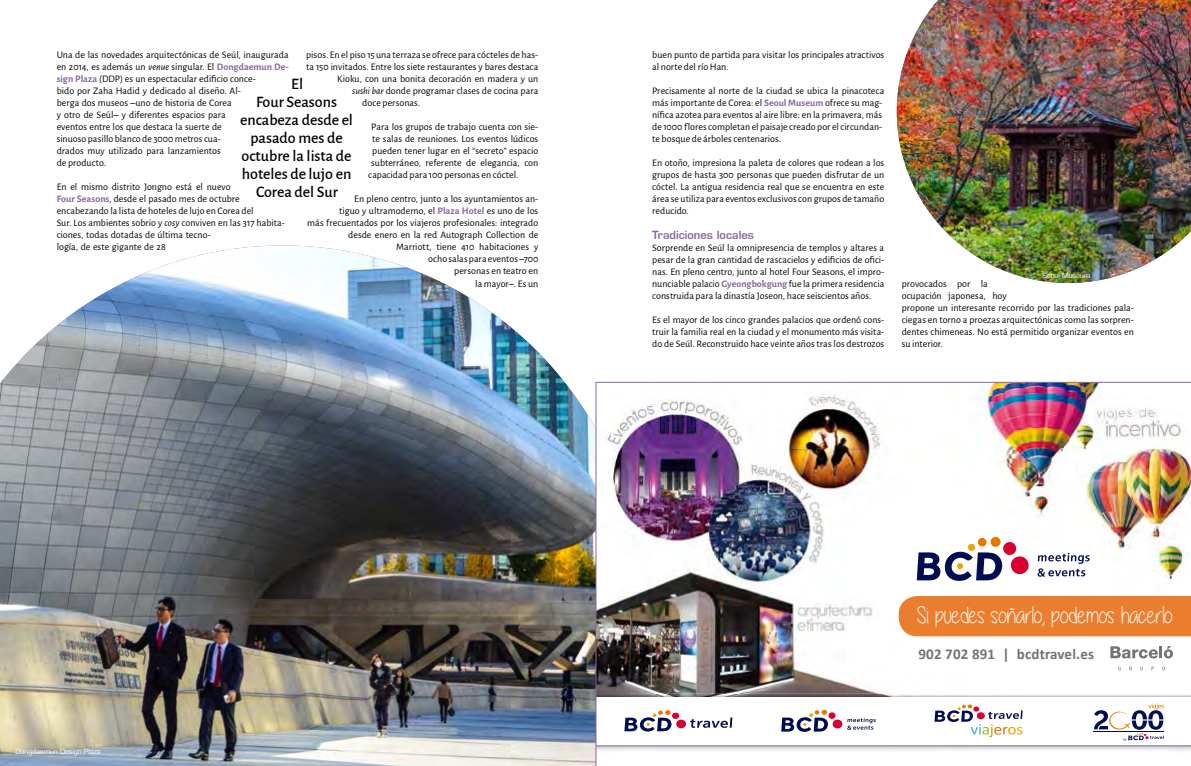
<style>
.page{position:relative;width:1191px;height:766px;background:#fff}
.page>*{position:absolute;margin:0;border:0;box-sizing:border-box;transform-origin:0 0}
.t1{font:24px "Alittlesunshine";color:#fff}
.t2{font:500 16px/18px "Alegreya Sans";color:#000;text-align:center}
.t3{font:700 15px "Calibri";letter-spacing:.01em;color:#737277}
.t4{font:700 11px "Euromode";color:#8a67a2}
.t5{font:10px/12px "Alegreya Sans";color:#000}
.t6{font:7px "Euromode Plain";letter-spacing:-.02em;color:#fff}
.s1{font-style:italic}
.s2{font-weight:700;color:#8a67a2}
.s3{font-weight:500}
</style>
<div class="page">
<img style="left:0;top:245px;width:628px;height:520px">
<img style="left:595px;top:382px;width:596px;height:383px">
<img style="left:896px;top:0;width:295px;height:283px">
<p class="t5" style="left:57px;top:48px;width:233px">Una de las novedades arquitectónicas de Seúl, inaugurada en 2014, es además un <span class="s1">venue</span> singular. El <span class="s2">Dongdaemun De&shy;sign Plaza</span> (DDP) es un espectacular edificio conce-<br>bido por Zaha Hadid y dedicado al diseño. Al-<br>berga dos museos <span class="s3">–</span>uno de historia de Corea<br>y otro de Seúl<span class="s3">–</span> y diferentes espacios para<br>eventos entre los que destaca la suerte de<br>sinuoso pasillo blanco de 3000 metros cua-<br>drados muy utilizado para lanzamientos<br>de producto.</p>
<p class="t5" style="left:57px;top:180px;width:229px">En el mismo distrito Jongno está el nuevo<br><span class="s2">Four Seasons</span>, desde el pasado mes de octubre encabezando la lista de hoteles de lujo en Corea del<br>Sur. Los ambientes sobrio y <span class="s1">cosy</span> conviven en las 317 habita&shy;ciones, todas dotadas de última tecno-<br>logía, de este gigante de 28</p>
<p class="t5" style="left:306px;top:49px;width:233px">pisos. En el piso 15 una terraza se ofrece para cócteles de has-</p>
<p class="t5" style="left:306px;top:61px;width:233px">ta 150 invitados. Entre los siete restaurantes y bares destaca</p>
<p class="t5" style="left:337px;top:73px;width:202px">Kioku, con una bonita decoración en madera y un</p>
<p class="t5" style="left:352px;top:85px;width:188px"><span class="s1">sushi bar</span> donde programar clases de cocina para</p>
<p class="t5" style="left:362px;top:97px;width:59px">doce personas.</p>
<p class="t5" style="left:371px;top:121px;width:168px">Para los grupos de trabajo cuenta con sie-</p>
<p class="t5" style="left:372px;top:133px;width:168px">te salas de reuniones. Los eventos lúdicos</p>
<p class="t5" style="left:372px;top:145px;width:167px">pueden tener lugar en el “secreto” espacio</p>
<p class="t5" style="left:371px;top:157px;width:168px">subterráneo, referente de elegancia, con</p>
<p class="t5" style="left:368px;top:169px;width:151px">capacidad para 100 personas en cóctel.</p>
<p class="t5" style="left:307px;top:193px;width:233px;text-align:right">En pleno centro, junto a los ayuntamientos an-<br>tiguo y ultramoderno, el <span class="s2">Plaza Hotel</span> es uno de los<br>más frecuentados por los viajeros profesionales: integrado desde enero en la red Autograph Collection de<br>Marriott, tiene 410 habitaciones y<br>ocho salas para eventos <span class="s3">–</span>700<br>personas en teatro en<br>la mayor<span class="s3">–</span>. Es un</p>
<h2 class="t2" style="left:240px;top:74px;width:114px">El<br>Four Seasons encabeza desde el pasado mes de octubre la lista de hoteles de lujo en<br>Corea del Sur</h2>
<p class="t6" style="left:16px;top:747px;width:87px">Dongdaemun Design Plaza</p>
<p class="t5" style="left:652px;top:49px;width:234px">buen punto de partida para visitar los principales atractivos al norte del río Han.</p>
<p class="t5" style="left:652px;top:85px;width:234px">Precisamente al norte de la ciudad se ubica la pinacoteca más importante de Corea: el <span class="s2">Seoul Museum</span> ofrece su mag&shy;nífica azotea para eventos al aire libre: en la primavera, más de 1000 flores completan el paisaje creado por el circundan&shy;te bosque de árboles centenarios.</p>
<p class="t5" style="left:652px;top:157px;width:234px;text-align:justify">En otoño, impresiona la paleta de colores que rodean a los grupos de hasta 300 personas que pueden disfrutar de un cóctel. La antigua residencia real que se encuentra en este área se utiliza para eventos exclusivos con grupos de tamaño reducido.</p>
<p class="t4" style="left:652px;top:227px;width:103px">Tradiciones locales</p>
<p class="t5" style="left:652px;top:241px;width:233px;text-align:justify">Sorprende en Seúl la omnipresencia de templos y altares a pesar de la gran cantidad de rascacielos y edificios de ofici&shy;nas. En pleno centro, junto al hotel Four Seasons, el impro&shy;nunciable palacio <span class="s2">Gyeongbokgung</span> fue la primera residencia construida para la dinastía Joseon, hace seiscientos años.</p>
<p class="t5" style="left:652px;top:313px;width:234px;text-align:justify">Es el mayor de los cinco grandes palacios que ordenó cons&shy;truir la familia real en la ciudad y el monumento más visita&shy;do de Seúl. Reconstruido hace veinte años tras los destrozos</p>
<p class="t6" style="left:1042px;top:271px;width:49px">Seoul Museum</p>
<p class="t5" style="left:901px;top:277px;width:233px">provocados por la<br>ocupación japonesa, hoy<br>propone un interesante recorrido por las tradiciones pala&shy;ciegas en torno a proezas arquitectónicas como las sorpren&shy;dentes chimeneas. No está permitido organizar eventos en su interior.</p>
<h1 class="t1" style="left:916px;top:602px;width:258px">Si puedes soñarlo, podemos hacerlo</h1>
<h3 class="t3" style="left:918px;top:643px;width:177px">902 702 891 | bcdtravel.es</h3>
</div>
